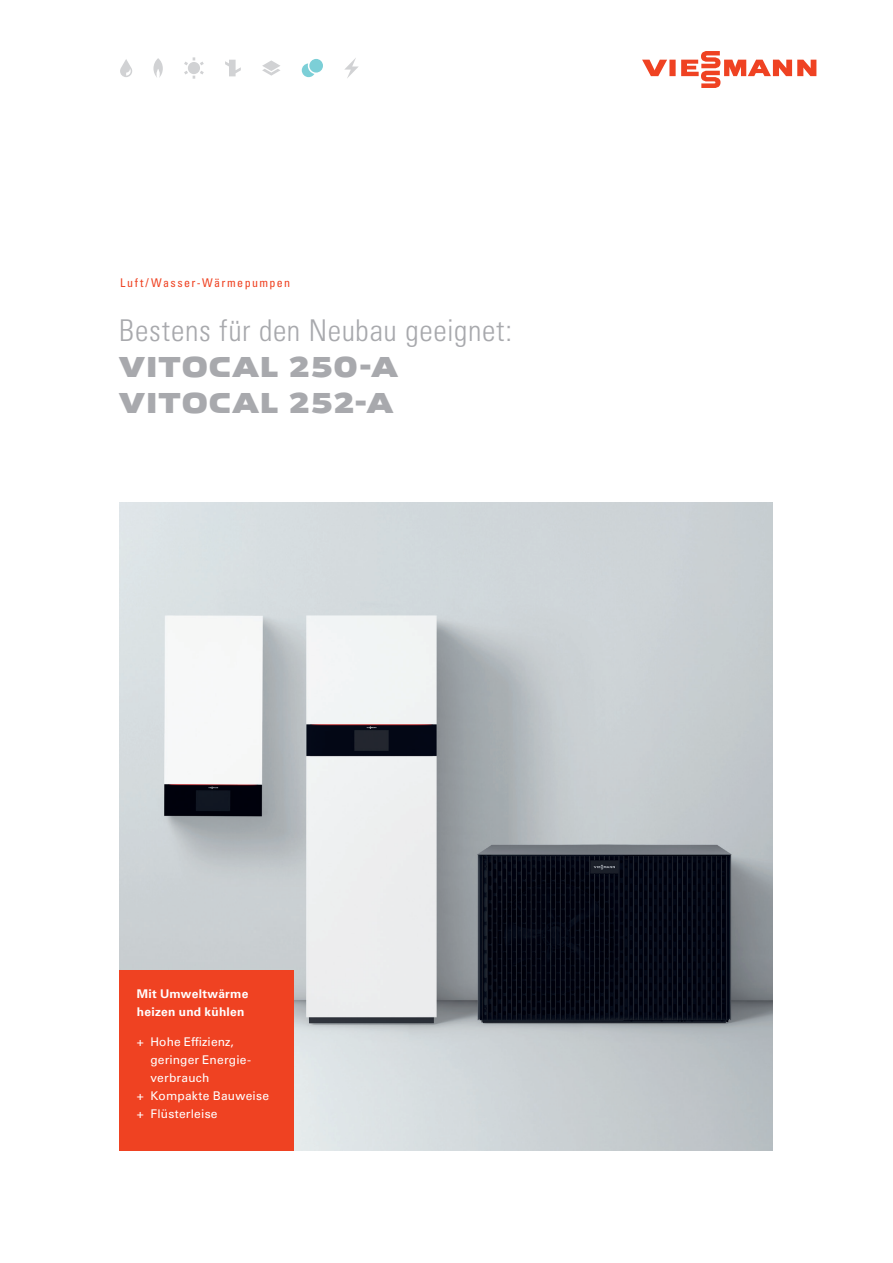
<style>
.page{position:relative;width:893px;height:1263px;background:#fff}
.page>*{position:absolute;margin:0;border:0;box-sizing:border-box;transform-origin:0 0}
.t1{font:30px "Univers LTCYR 47 Light Cond";letter-spacing:.02em;color:#a8a9ad}
.t2{font:700 30px/36px "Viessmann Wide";letter-spacing:.025em;color:#a8a9ad}
.t3{font:12px "Univers LTCYR 55 Roman";letter-spacing:.015em;color:#fff}
.t4{font:700 12px/18px "Univers LTCYR 65";letter-spacing:.02em;color:#fff}
.t5{font:condensed 12px "Univers LTCYR 57";letter-spacing:.115em;color:#ef4222}
</style>
<div class="page">
<img style="left:120px;top:503px;width:653px;height:648px">
<div style="left:120px;top:971px;width:174px;height:180px;background:#ef4222"></div>
<svg style="left:642px;top:51px;width:174px;height:37px"></svg>
<svg style="left:302px;top:59px;width:21px;height:18px"></svg>
<svg style="left:344px;top:58px;width:15px;height:20px"></svg>
<svg style="left:184px;top:57px;width:20px;height:22px"></svg>
<svg style="left:225px;top:60px;width:16px;height:16px"></svg>
<svg style="left:262px;top:60px;width:18px;height:16px"></svg>
<svg style="left:153px;top:58px;width:10px;height:20px"></svg>
<svg style="left:120px;top:59px;width:12px;height:18px"></svg>
<p class="t5" style="left:120px;top:275px;width:172px">Luft/Wasser-Wärmepumpen</p>
<h1 class="t1" style="left:119px;top:316px;width:395px">Bestens für den Neubau geeignet:</h1>
<h1 class="t2" style="left:119px;top:355px;width:280px">VITOCAL 250-A<br>VITOCAL 252-A</h1>
<p class="t4" style="left:137px;top:986px;width:113px">Mit Umweltwärme heizen und kühlen</p>
<p class="t3" style="left:137px;top:1036px;width:99px">+ Hohe Effizienz,</p>
<p class="t3" style="left:151px;top:1054px;width:102px">geringer Energie-</p>
<p class="t3" style="left:151px;top:1072px;width:60px">verbrauch</p>
<p class="t3" style="left:137px;top:1090px;width:134px">+ Kompakte Bauweise</p>
<p class="t3" style="left:137px;top:1108px;width:82px">+ Flüsterleise</p>
</div>
